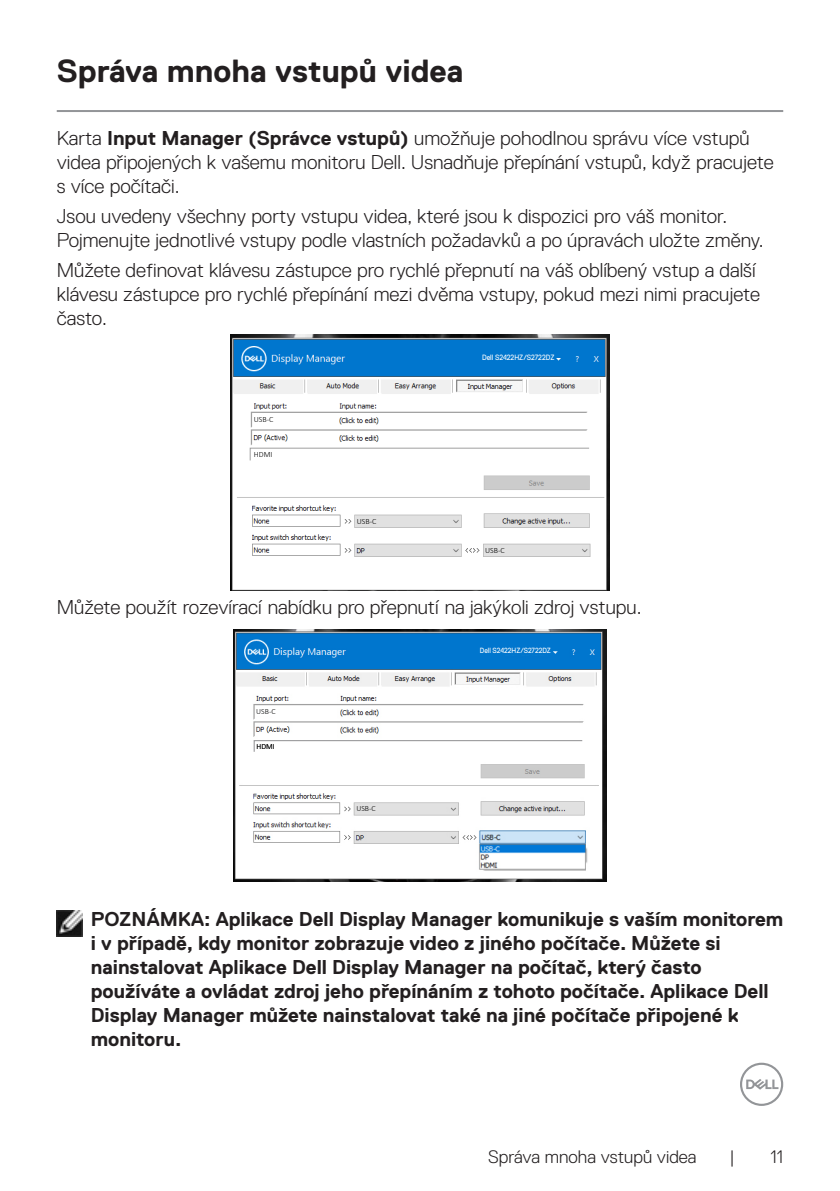
<style>
.page{position:relative;width:840px;height:1191px;background:#fff}
.page>*{position:absolute;margin:0;border:0;box-sizing:border-box;transform-origin:0 0}
.t1{font:700 32px "Dell Replica";color:#231f20}
.t2{font:300 20px/24px "Dell Replica";color:#231f20}
.t3{font:700 20px/24px "Dell Replica";color:#231f20}
.t4{font:300 18px "Dell Replica";color:#231f20}
.t5{font:300 8px "Calibri";color:#000}
.t6{font:300 7.8px "Calibri";color:#000}
.t7{font:7.6px "Dell Replica";color:#fff;scale:.9 1}
.s1{font-weight:700}
</style>
<div class="page">
<svg style="left:740px;top:1062px;width:42px;height:44px"></svg>
<hr style="left:57px;top:110px;width:725px;height:2px;background:#939598">
<img style="left:230px;top:334px;width:379px;height:256px">
<div style="left:477px;top:352px;width:75px;height:10px;background:#0076ce"></div>
<svg style="left:249px;top:447px;width:340px;height:14px"></svg>
<div style="left:253px;top:416px;width:24px;height:9px;background:#fff"></div>
<div style="left:484px;top:546px;width:25px;height:8px;background:#e1e1e1"></div>
<div style="left:356px;top:517px;width:25px;height:7px;background:#e1e1e1"></div>
<img style="left:233px;top:629px;width:373px;height:252px">
<div style="left:474px;top:645px;width:77px;height:10px;background:#0076ce"></div>
<div style="left:355px;top:805px;width:25px;height:7px;background:#e1e1e1"></div>
<div style="left:256px;top:706px;width:24px;height:10px;background:#fff"></div>
<svg style="left:253px;top:735px;width:330px;height:18px"></svg>
<div style="left:236px;top:761px;width:13px;height:10px;background:#fff"></div>
<img style="left:57px;top:910px;width:25px;height:26px">
<h1 class="t1" style="left:57px;top:53px;width:408px">Správa mnoha vstupů videa</h1>
<p class="t2" style="left:57px;top:127px;width:718px">Karta <span class="s1">Input Manager (Správce vstupů)</span> umožňuje pohodlnou správu více vstupů videa připojených k vašemu monitoru Dell. Usnadňuje přepínání vstupů, když pracujete s více počítači.</p>
<p class="t2" style="left:57px;top:204px;width:708px">Jsou uvedeny všechny porty vstupu videa, které jsou k dispozici pro váš monitor.<br>Pojmenujte jednotlivé vstupy podle vlastních požadavků a po úpravách uložte změny.</p>
<p class="t2" style="left:57px;top:258px;width:704px">Můžete definovat klávesu zástupce pro rychlé přepnutí na váš oblíbený vstup a další klávesu zástupce pro rychlé přepínání mezi dvěma vstupy, pokud mezi nimi pracujete často.</p>
<p class="t7" style="left:482px;top:354px;width:82px">Dell S2422HZ/S2722DZ</p>
<p class="t5" style="left:253px;top:414px;width:21px">USB-C</p>
<p class="t5" style="left:254px;top:450px;width:20px">HDMI</p>
<p class="t5" style="left:356px;top:516px;width:21px">USB-C</p>
<p class="t5" style="left:485px;top:545px;width:21px">USB-C</p>
<p class="t2" style="left:57px;top:595px;width:586px">Můžete použít rozevírací nabídku pro přepnutí na jakýkoli zdroj vstupu.</p>
<p class="t7" style="left:479px;top:646px;width:80px">Dell S2422HZ/S2722DZ</p>
<p class="t6" style="left:256px;top:706px;width:21px">USB-C</p>
<p class="t6" style="left:256px;top:741px;width:20px">HDMI</p>
<p class="t6" style="left:356px;top:804px;width:21px">USB-C</p>
<p class="t3" style="left:91px;top:907px;width:693px">POZNÁMKA: Aplikace Dell Display Manager komunikuje s vaším monitorem i v případě, kdy monitor zobrazuje video z jiného počítače. Můžete si nainstalovat Aplikace Dell Display Manager na počítač, který často používáte a ovládat zdroj jeho přepínáním z tohoto počítače. Aplikace Dell Display Manager můžete nainstalovat také na jiné počítače připojené k monitoru.</p>
<p class="t4" style="left:488px;top:1146px;width:210px">Správa mnoha vstupů videa</p>
<p class="t4" style="left:729px;top:1146px;width:7px">|</p>
<p class="t4" style="left:770px;top:1146px;width:14px">11</p>
</div>
